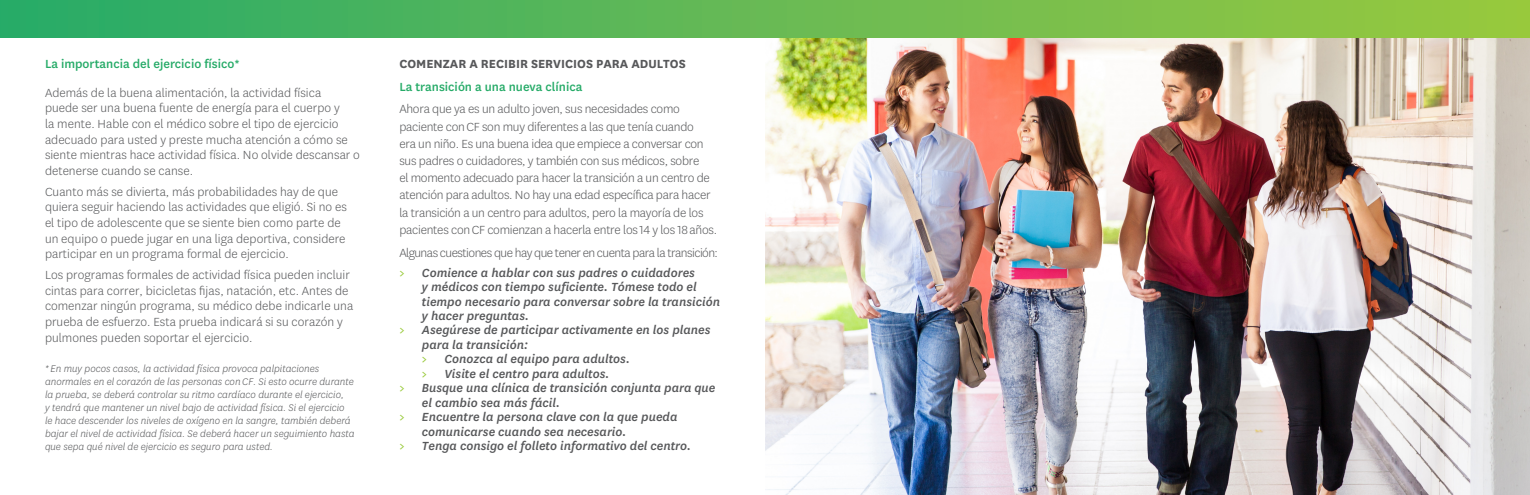
<style>
.page{position:relative;width:1530px;height:495px;background:#fff}
.page>*{position:absolute;margin:0;border:0;box-sizing:border-box;transform-origin:0 0}
.Paragraph_Style_1{font:300 13.75px/15.5px "Centene Sans";color:#57585a}
.t1{font:italic 500 13.75px/14.5px "Centene Sans";color:#57585a}
.Paragraph_Style_1-2{font:300 13.75px/17.2px "Centene Sans";letter-spacing:-.02em;color:#57585a}
.Paragraph_Style_1-3{font:500 13.75px "Centene Sans";color:#26ab68}
.Paragraph_Style_1-4{font:300 13.75px "Centene Sans";letter-spacing:-.04em;color:#57585a}
.Paragraph_Style_1-5{font:700 13.75px "Centene Sans";color:#57585a}
.Paragraph_Style_1-6{font:italic 300 11.25px/13px "Centene Sans";color:#57585a}
.s1{font-style:normal;color:#99ca3b}
</style>
<div class="page">
<img style="left:765px;top:37px;width:765px;height:458px">
<div style="left:0;top:0;width:1530px;height:37px;background:linear-gradient(to right,#2aab69,#9dc93e)"></div>
<p class="Paragraph_Style_1-3" style="left:45px;top:56px;width:196px">La importancia del ejercicio físico*</p>
<p class="Paragraph_Style_1" style="left:45px;top:85px;width:317px">Además de la buena alimentación, la actividad física<br>puede ser una buena fuente de energía para el cuerpo y<br>la mente. Hable con el médico sobre el tipo de ejercicio adecuado para usted y preste mucha atención a cómo se siente mientras hace actividad física. No olvide descansar o detenerse cuando se canse.</p>
<p class="Paragraph_Style_1" style="left:45px;top:184px;width:304px">Cuanto más se divierta, más probabilidades hay de que quiera seguir haciendo las actividades que eligió. Si no es el tipo de adolescente que se siente bien como parte de un equipo o puede jugar en una liga deportiva, considere participar en un programa formal de ejercicio.</p>
<p class="Paragraph_Style_1" style="left:45px;top:267px;width:310px">Los programas formales de actividad física pueden incluir cintas para correr, bicicletas fijas, natación, etc. Antes de comenzar ningún programa, su médico debe indicarle una prueba de esfuerzo. Esta prueba indicará si su corazón y pulmones pueden soportar el ejercicio.</p>
<p class="Paragraph_Style_1-6" style="left:45px;top:362px;width:311px">* En muy pocos casos, la actividad física provoca palpitaciones anormales en el corazón de las personas con CF. Si esto ocurre durante la prueba, se deberá controlar su ritmo cardíaco durante el ejercicio,<br>y tendrá que mantener un nivel bajo de actividad física. Si el ejercicio le hace descender los niveles de oxígeno en la sangre, también deberá bajar el nivel de actividad física. Se deberá hacer un seguimiento hasta que sepa qué nivel de ejercicio es seguro para usted.</p>
<p class="Paragraph_Style_1-5" style="left:399px;top:55px;width:288px">COMENZAR A RECIBIR SERVICIOS PARA ADULTOS</p>
<p class="Paragraph_Style_1-3" style="left:399px;top:79px;width:185px">La transición a una nueva clínica</p>
<p class="Paragraph_Style_1-2" style="left:399px;top:101px;width:319px">Ahora que ya es un adulto joven, sus necesidades como paciente con CF son muy diferentes a las que tenía cuando<br>era un niño. Es una buena idea que empiece a conversar con sus padres o cuidadores, y también con sus médicos, sobre<br>el momento adecuado para hacer la transición a un centro de atención para adultos. No hay una edad específica para hacer la transición a un centro para adultos, pero la mayoría de los pacientes con CF comienzan a hacerla entre los 14 y los 18 años.</p>
<p class="Paragraph_Style_1-4" style="left:399px;top:244px;width:320px">Algunas cuestiones que hay que tener en cuenta para la transición:</p>
<p class="t1" style="left:422px;top:265px;width:300px;text-indent:-22px"><span class="s1">&gt;</span> Comience a hablar con sus padres o cuidadores<br>y médicos con tiempo suficiente. Tómese todo el tiempo necesario para conversar sobre la transición y hacer preguntas.</p>
<p class="t1" style="left:422px;top:323px;width:290px;text-indent:-22px"><span class="s1">&gt;</span> Asegúrese de participar activamente en los planes para la transición:</p>
<p class="t1" style="left:422px;top:352px;width:210px"><span class="s1">&gt;</span> Conozca al equipo para adultos.</p>
<p class="t1" style="left:422px;top:366px;width:189px"><span class="s1">&gt;</span> Visite el centro para adultos.</p>
<p class="t1" style="left:422px;top:381px;width:295px;text-indent:-22px"><span class="s1">&gt;</span> Busque una clínica de transición conjunta para que el cambio sea más fácil.</p>
<p class="t1" style="left:422px;top:410px;width:257px;text-indent:-22px"><span class="s1">&gt;</span> Encuentre la persona clave con la que pueda comunicarse cuando sea necesario.</p>
<p class="t1" style="left:399px;top:438px;width:293px"><span class="s1">&gt;</span> Tenga consigo el folleto informativo del centro.</p>
</div>
